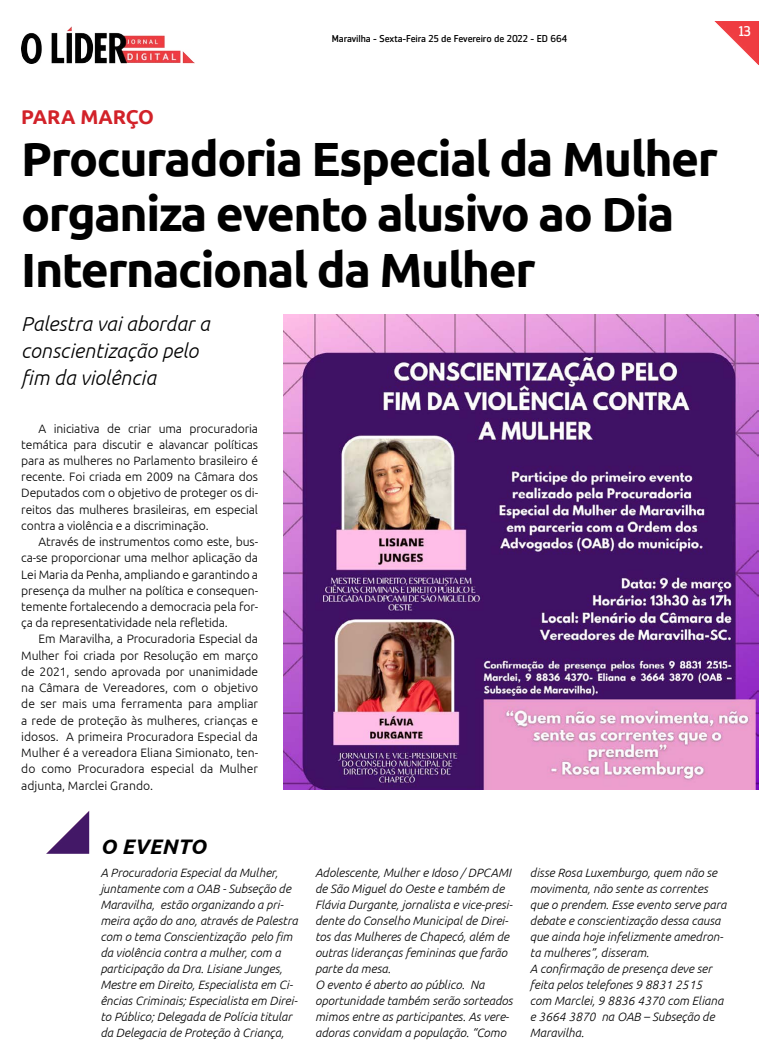
<style>
.page{position:relative;width:780px;height:1063px;background:#fff}
.page>*{position:absolute;margin:0;border:0;box-sizing:border-box;transform-origin:0 0}
.t1{font:700 48px/55.2px "Ubuntu";letter-spacing:-.03em;color:#000}
.t2{font:italic 700 21px "Ubuntu";letter-spacing:.01em;color:#000}
.t3{font:italic 300 20.3px/27px "Ubuntu";color:#000}
.t4{font:700 20px "Ubuntu";color:#d22229}
.t5{font:14px "Zemestro Std";color:#fff}
.t6{font:300 12.2px/16.2px "Ubuntu";letter-spacing:-.01em;color:#000;text-align:justify}
.t7{font:italic 300 12.1px/16.1px "Ubuntu";color:#000}
.t8{font:9.9px "Zemestro Std";letter-spacing:-.01em;color:#000}
</style>
<div class="page">
<img style="left:714px;top:21px;width:44px;height:44px">
<img style="left:22px;top:26px;width:172px;height:38px">
<img style="left:283px;top:314px;width:475px;height:476px">
<img style="left:46px;top:811px;width:43px;height:43px">
<p class="t8" style="left:332px;top:33px;width:237px">Maravilha - Sexta-Feira 25 de Fevereiro de 2022 - ED 664</p>
<p class="t5" style="left:738px;top:23px;width:14px">13</p>
<h3 class="t4" style="left:21px;top:105px;width:134px">PARA MARÇO</h3>
<h1 class="t1" style="left:21px;top:131px;width:698px">Procuradoria Especial da Mulher organiza evento alusivo ao Dia<br>Internacional da Mulher</h1>
<h3 class="t3" style="left:21px;top:309px;width:190px">Palestra vai abordar a conscientização pelo fim da violência</h3>
<p class="t6" style="left:21px;top:420px;width:238px;text-indent:17px">A iniciativa de criar uma procuradoria temática para discutir e alavancar políticas para as mulheres no Parlamento brasileiro é recente. Foi criada em 2009 na Câmara dos Deputados com o objetivo de proteger os di&shy;reitos das mulheres brasileiras, em especial contra a violência e a discriminação.</p>
<p class="t6" style="left:21px;top:533px;width:238px;text-indent:17px">Através de instrumentos como este, bus&shy;ca-se proporcionar uma melhor aplicação da Lei Maria da Penha, ampliando e garantindo a presença da mulher na política e consequen&shy;temente fortalecendo a democracia pela for&shy;ça da representatividade nela refletida.</p>
<p class="t6" style="left:21px;top:631px;width:238px;text-indent:17px">Em Maravilha, a Procuradoria Especial da Mulher foi criada por Resolução em março de 2021, sendo aprovada por unanimidade na Câmara de Vereadores, com o objetivo de ser mais uma ferramenta para ampliar a rede de proteção às mulheres, crianças e idosos. A primeira Procuradora Especial da Mulher é a vereadora Eliana Simionato, ten&shy;do como Procuradora especial da Mulher adjunta, Marclei Grando.</p>
<h2 class="t2" style="left:100px;top:834px;width:107px">O EVENTO</h2>
<p class="t7" style="left:100px;top:864px;width:199px">A Procuradoria Especial da Mulher, juntamente com a OAB - Subseção de Maravilha, estão organizando a pri&shy;meira ação do ano, através de Palestra com o tema Conscientização pelo fim da violência contra a mulher, com a participação da Dra. Lisiane Junges, Mestre em Direito, Especialista em Ci&shy;ências Criminais; Especialista em Direi&shy;to Público; Delegada de Polícia titular da Delegacia de Proteção à Criança,</p>
<p class="t7" style="left:315px;top:864px;width:199px">Adolescente, Mulher e Idoso / DPCAMI de São Miguel do Oeste e também de Flávia Durgante, jornalista e vice-presi&shy;dente do Conselho Municipal de Direi&shy;tos das Mulheres de Chapecó, além de outras lideranças femininas que farão parte da mesa.<br>O evento é aberto ao público. Na oportunidade também serão sorteados mimos entre as participantes. As vere&shy;adoras convidam a população. “Como</p>
<p class="t7" style="left:530px;top:864px;width:198px">disse Rosa Luxemburgo, quem não se movimenta, não sente as correntes que o prendem. Esse evento serve para debate e conscientização dessa causa que ainda hoje infelizmente amedron&shy;ta mulheres”, disseram.<br>A confirmação de presença deve ser feita pelos telefones 9 8831 2515 com Marclei, 9 8836 4370 com Eliana e 3664 3870 na OAB – Subseção de<br>Maravilha.</p>
</div>
